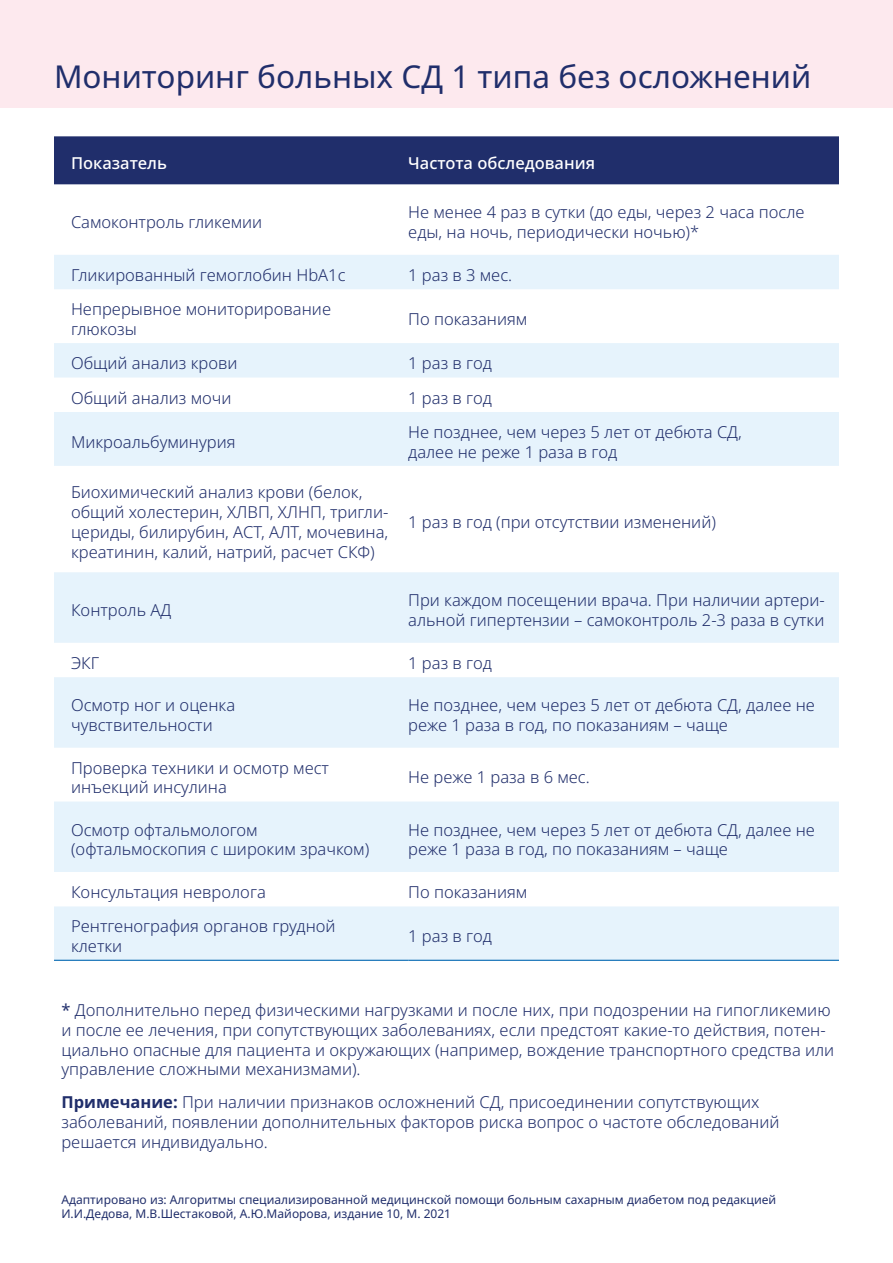
<style>
.page{position:relative;width:893px;height:1263px;background:#fff}
.page>*{position:absolute;margin:0;border:0;box-sizing:border-box;transform-origin:0 0}
.t1{font:31.5px "Apis";color:#202e6b}
.t2{font:300 16.5px/19.8px "Apis";color:#202e6b}
.t3{font:500 16.5px "Apis";color:#fff}
.t4{font:12px/14.4px "Apis";color:#202e6b}
.s1{font-weight:400}
.s2{font-weight:700}
</style>
<div class="page">
<div style="left:0;top:0;width:893px;height:107px;background:#fde9ee"></div>
<div style="left:54px;top:136px;width:785px;height:48px;background:#202e6b"></div>
<svg style="left:54px;top:255px;width:785px;height:705px"></svg>
<svg style="left:54px;top:343px;width:785px;height:529px;fill:#e6f3fc"></svg>
<hr style="left:54px;top:960px;width:354px;height:1px;background:#0669b2">
<hr style="left:408px;top:960px;width:431px;height:1px;background:#0669b2">
<h1 class="t1" style="left:54px;top:54px;width:759px">Мониторинг больных СД 1 типа без осложнений</h1>
<p class="t3" style="left:71px;top:152px;width:97px">Показатель</p>
<p class="t3" style="left:408px;top:152px;width:188px">Частота обследования</p>
<p class="t2" style="left:71px;top:213px;width:193px">Самоконтроль гликемии</p>
<p class="t2" style="left:408px;top:203px;width:398px">Не менее 4 раз в сутки (до еды, через 2 часа после еды, на ночь, периодически ночью)*</p>
<p class="t2" style="left:71px;top:265px;width:276px">Гликированный гемоглобин HbA1c</p>
<p class="t2" style="left:408px;top:265px;width:106px">1 раз в 3 мес.</p>
<p class="t2" style="left:71px;top:300px;width:262px">Непрерывное мониторирование глюкозы</p>
<p class="t2" style="left:408px;top:309px;width:121px">По показаниям</p>
<p class="t2" style="left:71px;top:354px;width:168px">Общий анализ крови</p>
<p class="t2" style="left:408px;top:354px;width:85px">1 раз в год</p>
<p class="t2" style="left:71px;top:388px;width:162px">Общий анализ мочи</p>
<p class="t2" style="left:408px;top:388px;width:85px">1 раз в год</p>
<p class="t2" style="left:71px;top:432px;width:166px">Микроальбуминурия</p>
<p class="t2" style="left:408px;top:422px;width:335px">Не позднее, чем через 5 лет от дебюта СД, далее не реже 1 раза в год</p>
<p class="t2" style="left:71px;top:483px;width:319px">Биохимический анализ крови (белок, общий холестерин, ХЛВП, ХЛНП, тригли&shy;цериды, билирубин, АСТ, АЛТ, мочевина, креатинин, калий, натрий, расчет СКФ)</p>
<p class="t2" style="left:408px;top:512px;width:309px">1 раз в год (при отсутствии изменений)</p>
<p class="t2" style="left:71px;top:601px;width:102px">Контроль АД</p>
<p class="t2" style="left:408px;top:591px;width:418px">При каждом посещении врача. При наличии артери&shy;альной гипертензии – самоконтроль 2-3 раза в сутки</p>
<p class="t2" style="left:71px;top:653px;width:30px">ЭКГ</p>
<p class="t2" style="left:408px;top:653px;width:85px">1 раз в год</p>
<p class="t2" style="left:71px;top:696px;width:166px">Осмотр ног и оценка чувствительности</p>
<p class="t2" style="left:408px;top:696px;width:408px">Не позднее, чем через 5 лет от дебюта СД, далее не реже 1 раза в год, по показаниям – чаще</p>
<p class="t2" style="left:71px;top:758px;width:260px">Проверка техники и осмотр мест инъекций инсулина</p>
<p class="t2" style="left:408px;top:768px;width:183px">Не реже 1 раза в 6 мес.</p>
<p class="t2" style="left:71px;top:820px;width:300px">Осмотр офтальмологом (офтальмоскопия с широким зрачком)</p>
<p class="t2" style="left:408px;top:820px;width:408px">Не позднее, чем через 5 лет от дебюта СД, далее не реже 1 раза в год, по показаниям – чаще</p>
<p class="t2" style="left:71px;top:882px;width:196px">Консультация невролога</p>
<p class="t2" style="left:408px;top:882px;width:121px">По показаниям</p>
<p class="t2" style="left:71px;top:917px;width:266px">Рентгенография органов грудной клетки</p>
<p class="t2" style="left:408px;top:927px;width:85px">1 раз в год</p>
<p class="t2" style="left:61px;top:1000px;width:774px"><span class="s1">*</span> Дополнительно перед физическими нагрузками и после них, при подозрении на гипогликемию и после ее лечения, при сопутствующих заболеваниях, если предстоят какие-то действия, потен&shy;циально опасные для пациента и окружающих (например, вождение транспортного средства или управление сложными механизмами).</p>
<p class="t2" style="left:61px;top:1092px;width:720px"><span class="s2">Примечание:</span> При наличии признаков осложнений СД, присоединении сопутствующих заболеваний, появлении дополнительных факторов риска вопрос о частоте обследований решается индивидуально.</p>
<p class="t4" style="left:61px;top:1192px;width:716px">Адаптировано из: Алгоритмы специализированной медицинской помощи больным сахарным диабетом под редакцией<br>И.И.Дедова, М.В.Шестаковой, А.Ю.Майорова, издание 10, М. 2021</p>
</div>
